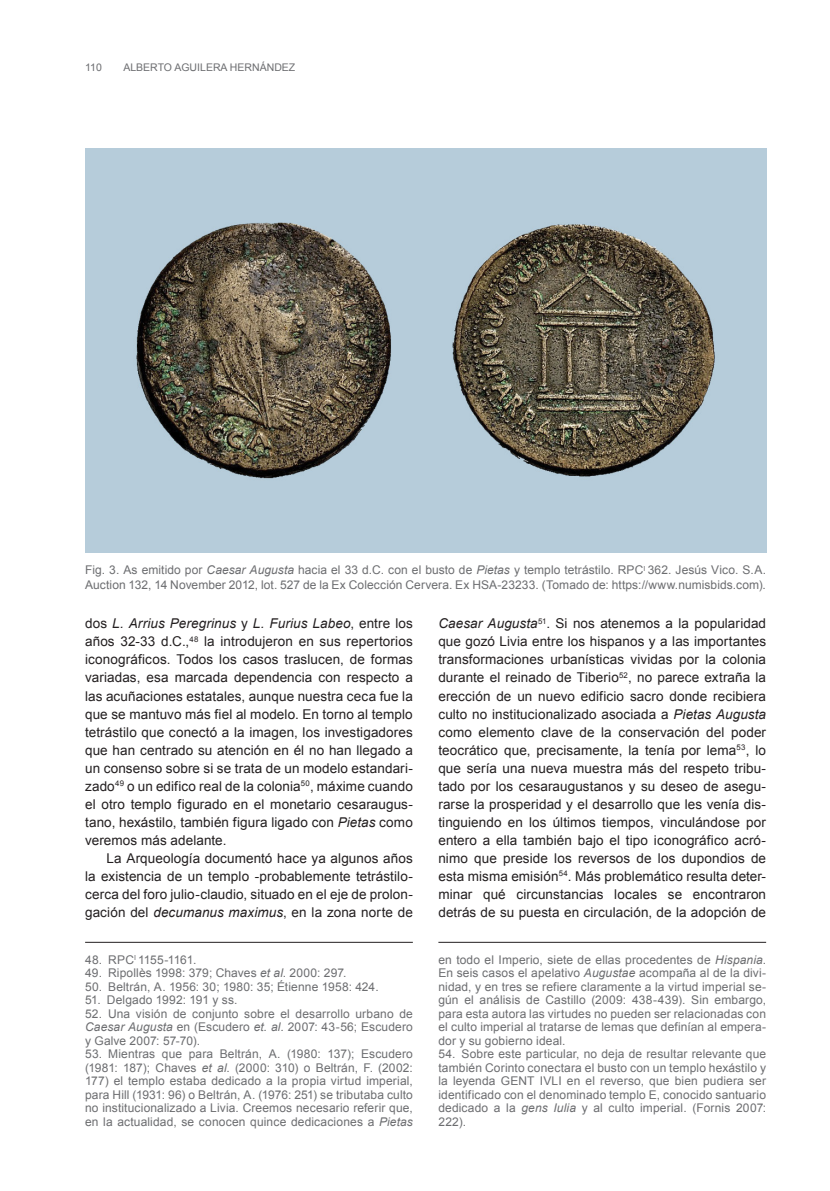
<style>
.page{position:relative;width:830px;height:1191px;background:#fff}
.page>*{position:absolute;margin:0;border:0;box-sizing:border-box;transform-origin:0 0}
.t1{font:13.5px/18px "Arial";letter-spacing:.005em;color:#231f20;text-align:justify}
.t2{font:12px/13.5px "Arial";letter-spacing:.01em;color:#6c6d70;text-align:justify}
.t3{font:12px "Arial";letter-spacing:-.015em;color:#6c6d70}
.t4{font:10.5px "Arial";color:#6c6d70}
.s1{font-style:italic}
</style>
<div class="page">
<img style="left:85px;top:149px;width:680px;height:404px">
<hr style="left:85px;top:942px;width:327px;height:1px;background:#231f20">
<hr style="left:438px;top:942px;width:327px;height:1px;background:#231f20">
<p class="t4" style="left:85px;top:62px;width:18px">110</p>
<p class="t4" style="left:123px;top:62px;width:173px">ALBERTO AGUILERA HERNÁNDEZ</p>
<p class="t2" style="left:85px;top:563px;width:682px;line-height:14.4px">Fig. 3. As emitido por <span class="s1">Caesar Augusta</span> hacia el 33 d.C. con el busto de <span class="s1">Pietas</span> y templo tetrástilo. RPC<sup>I</sup> 362. Jesús Vico. S.A.<br>Auction 132, 14 November 2012, lot. 527 de la Ex Colección Cervera. Ex HSA-23233. (Tomado de: https://www.numisbids.com).</p>
<p class="t1" style="left:85px;top:615px;width:329px">dos <span class="s1">L. Arrius Peregrinus</span> y <span class="s1">L. Furius Labeo</span>, entre los años 32-33 d.C.,<sup>48</sup> la introdujeron en sus repertorios iconográficos. Todos los casos traslucen, de formas variadas, esa marcada dependencia con respecto a las acuñaciones estatales, aunque nuestra ceca fue la que se mantuvo más fiel al modelo. En torno al templo tetrástilo que conectó a la imagen, los investigadores que han centrado su atención en él no han llegado a un consenso sobre si se trata de un modelo estandari&shy;zado<sup>49</sup> o un edifico real de la colonia<sup>50</sup>, máxime cuando el otro templo figurado en el monetario cesaraugus&shy;tano, hexástilo, también figura ligado con <span class="s1">Pietas</span> como veremos más adelante.</p>
<p class="t1" style="left:85px;top:849px;width:329px;text-indent:21px">La Arqueología documentó hace ya algunos años la existencia de un templo -probablemente tetrástilo&shy;cerca del foro julio-claudio, situado en el eje de prolon&shy;gación del <span class="s1">decumanus maximus</span>, en la zona norte de</p>
<p class="t3" style="left:85px;top:952px;width:113px">48. RPC<sup>I</sup> 1155-1161.</p>
<p class="t2" style="left:85px;top:966px;width:262px">49. Ripollès 1998: 379; Chaves <span class="s1">et al</span>. 2000: 297.</p>
<p class="t2" style="left:85px;top:979px;width:295px">50. Beltrán, A. 1956: 30; 1980: 35; Étienne 1958: 424.</p>
<p class="t2" style="left:85px;top:993px;width:154px">51. Delgado 1992: 191 y ss.</p>
<p class="t2" style="left:85px;top:1006px;width:329px">52. Una visión de conjunto sobre el desarrollo urbano de <span class="s1">Caesar Augusta</span> en (Escudero <span class="s1">et. al.</span> 2007: 43-56; Escudero y Galve 2007: 57-70).</p>
<p class="t2" style="left:85px;top:1047px;width:329px">53. Mientras que para Beltrán, A. (1980: 137); Escudero (1981: 187); Chaves <span class="s1">et al</span>. (2000: 310) o Beltrán, F. (2002:<br>177) el templo estaba dedicado a la propia virtud imperial, para Hill (1931: 96) o Beltrán, A. (1976: 251) se tributaba culto no institucionalizado a Livia. Creemos necesario referir que, en la actualidad, se conocen quince dedicaciones a <span class="s1">Pietas</span></p>
<p class="t1" style="left:438px;top:615px;width:329px"><span class="s1">Caesar Augusta</span><sup>51</sup>. Si nos atenemos a la popularidad que gozó Livia entre los hispanos y a las importantes transformaciones urbanísticas vividas por la colonia durante el reinado de Tiberio<sup>52</sup>, no parece extraña la erección de un nuevo edificio sacro donde recibiera culto no institucionalizado asociada a <span class="s1">Pietas Augusta </span>como elemento clave de la conservación del poder teocrático que, precisamente, la tenía por lema<sup>53</sup>, lo que sería una nueva muestra más del respeto tribu&shy;tado por los cesaraugustanos y su deseo de asegu&shy;rarse la prosperidad y el desarrollo que les venía dis&shy;tinguiendo en los últimos tiempos, vinculándose por entero a ella también bajo el tipo iconográfico acró&shy;nimo que preside los reversos de los dupondios de esta misma emisión<sup>54</sup>. Más problemático resulta deter&shy;minar qué circunstancias locales se encontraron detrás de su puesta en circulación, de la adopción de</p>
<p class="t2" style="left:438px;top:952px;width:329px">en todo el Imperio, siete de ellas procedentes de <span class="s1">Hispania</span>.<br>En seis casos el apelativo <span class="s1">Augustae</span> acompaña al de la divi&shy;nidad, y en tres se refiere claramente a la virtud imperial se&shy;gún el análisis de Castillo (2009: 438-439). Sin embargo, para esta autora las virtudes no pueden ser relacionadas con el culto imperial al tratarse de lemas que definían al empera&shy;dor y su gobierno ideal.</p>
<p class="t2" style="left:438px;top:1047px;width:329px">54. Sobre este particular, no deja de resultar relevante que también Corinto conectara el busto con un templo hexástilo y la leyenda GENT IVLI en el reverso, que bien pudiera ser identificado con el denominado templo E, conocido santuario dedicado a la <span class="s1">gens Iulia</span> y al culto imperial. (Fornis 2007:<br>222).</p>
</div>
